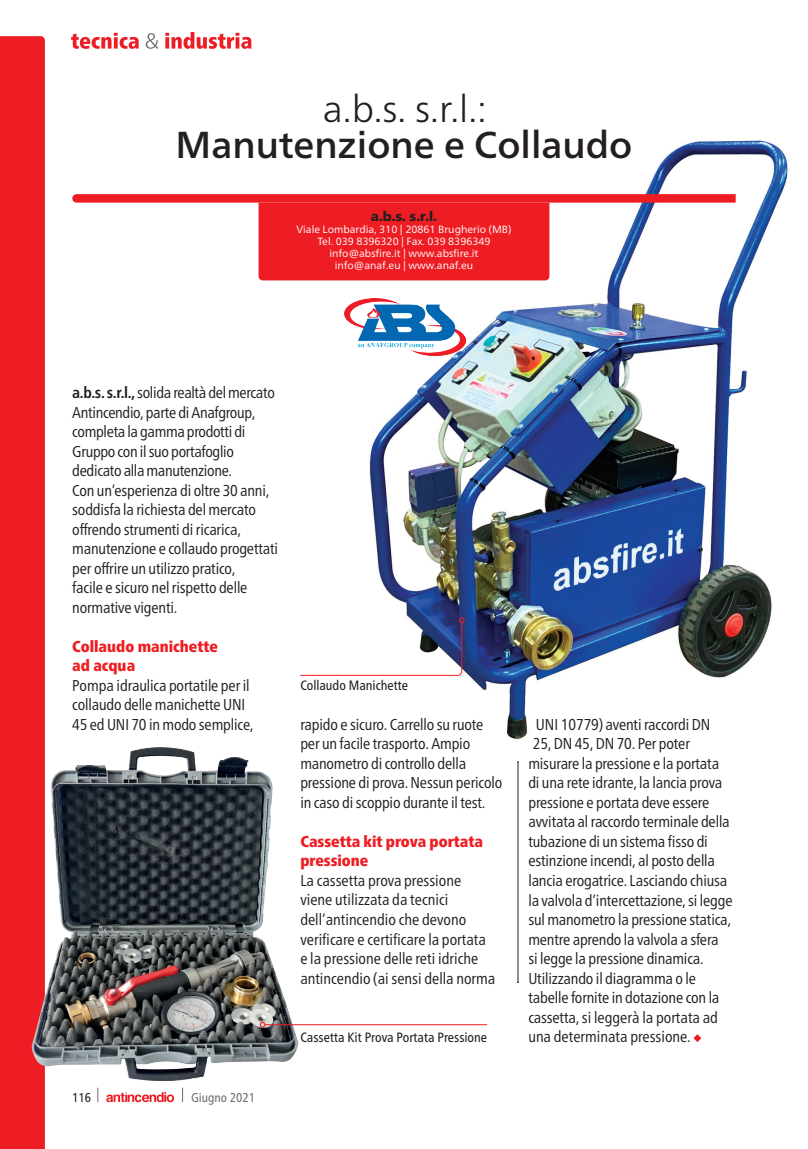
<style>
.page{position:relative;width:808px;height:1149px;background:#fff}
.page>*{position:absolute;margin:0;border:0;box-sizing:border-box;transform-origin:0 0}
.t1{font:500 37.5px "Frutiger Neue LT Pro";color:#231f20}
.t2{font:300 37.5px "Frutiger Neue LT Pro";color:#231f20}
.t3{font:condensed 15.75px/19.5px "Frutiger Neue LT Pro";letter-spacing:-.01em;color:#231f20}
.t4{font:900 condensed 15.75px/19.5px "Frutiger Neue LT Pro";color:#ee1d23}
.t5{font:condensed 13.5px "Frutiger Neue LT Pro";color:#231f20}
.t6{font:900 13.5px "Frutiger Neue LT Pro";color:#231f20}
.t7{font:condensed 12.75px "Frutiger Neue LT Pro";color:#6c6d70}
.t8{font:condensed 12.75px "Frutiger Neue LT Pro";color:#231f20}
.t9{font:10.5px/12px "Frutiger Neue LT Pro";color:#fff;text-align:center}
.s1{font-weight:700}
</style>
<div class="page">
<svg style="left:106px;top:1096px;width:68px;height:5px"></svg>
<svg style="left:165px;top:32px;width:86px;height:17px"></svg>
<svg style="left:146px;top:33px;width:13px;height:16px"></svg>
<svg style="left:71px;top:33px;width:68px;height:16px"></svg>
<div style="left:0;top:36px;width:45px;height:1112px;background:#ee1d23"></div>
<img style="left:291px;top:140px;width:497px;height:639px">
<svg style="left:693px;top:1034px;width:8px;height:7px"></svg>
<img style="left:345px;top:298px;width:120px;height:58px">
<hr style="left:518px;top:761px;width:1px;height:220px;background:#231f20">
<svg style="left:72px;top:194px;width:664px;height:86px"></svg>
<img style="left:0;top:731px;width:445px;height:365px">
<svg style="left:300px;top:617px;width:165px;height:59px"></svg>
<hr style="left:265px;top:1023px;width:222px;height:1px;background:#ee1d23">
<svg style="left:260px;top:1021px;width:5px;height:6px"></svg>
<h1 class="t2" style="left:323px;top:86px;width:166px">a.b.s. s.r.l.:</h1>
<h1 class="t1" style="left:176px;top:122px;width:458px">Manutenzione e Collaudo</h1>
<p class="t6" style="left:371px;top:208px;width:68px">a.b.s. s.r.l.</p>
<p class="t9" style="left:296px;top:223px;width:217px">Viale Lombardia, 310 | 20861 Brugherio (MB)<br>Tel. 039 8396320 | Fax. 039 8396349 info@absfire.it | www.absfire.it info@anaf.eu | www.anaf.eu</p>
<p class="t3" style="left:72px;top:382px;width:207px"><span class="s1">a.b.s. s.r.l.,</span> solida realtà del mercato<br>Antincendio, parte di Anafgroup, completa la gamma prodotti di<br>Gruppo con il suo portafoglio dedicato alla manutenzione.<br>Con un’esperienza di oltre 30 anni, soddisfa la richiesta del mercato offrendo strumenti di ricarica, manutenzione e collaudo progettati per offrire un utilizzo pratico,<br>facile e sicuro nel rispetto delle normative vigenti.</p>
<p class="t4" style="left:72px;top:636px;width:147px">Collaudo manichette ad acqua</p>
<p class="t3" style="left:72px;top:675px;width:183px">Pompa idraulica portatile per il collaudo delle manichette UNI<br>45 ed UNI 70 in modo semplice,</p>
<p class="t8" style="left:72px;top:1089px;width:20px">116</p>
<p class="t7" style="left:191px;top:1089px;width:65px">Giugno 2021</p>
<p class="t5" style="left:300px;top:677px;width:109px">Collaudo Manichette</p>
<p class="t3" style="left:300px;top:714px;width:203px">rapido e sicuro. Carrello su ruote per un facile trasporto. Ampio manometro di controllo della pressione di prova. Nessun pericolo in caso di scoppio durante il test.</p>
<p class="t4" style="left:300px;top:831px;width:184px">Cassetta kit prova portata pressione</p>
<p class="t3" style="left:300px;top:870px;width:196px">La cassetta prova pressione viene utilizzata da tecnici dell’antincendio che devono verificare e certificare la portata e la pressione delle reti idriche antincendio (ai sensi della norma</p>
<p class="t5" style="left:300px;top:1029px;width:188px">Cassetta Kit Prova Portata Pressione</p>
<p class="t3" style="left:528px;top:714px;width:206px;text-indent:7px">UNI 10779) aventi raccordi DN 25, DN 45, DN 70. Per poter misurare la pressione e la portata di una rete idrante, la lancia prova pressione e portata deve essere avvitata al raccordo terminale della tubazione di un sistema fisso di estinzione incendi, al posto della lancia erogatrice. Lasciando chiusa la valvola d’intercettazione, si legge sul manometro la pressione statica, mentre aprendo la valvola a sfera<br>si legge la pressione dinamica.<br>Utilizzando il diagramma o le tabelle fornite in dotazione con la cassetta, si leggerà la portata ad una determinata pressione.</p>
</div>
